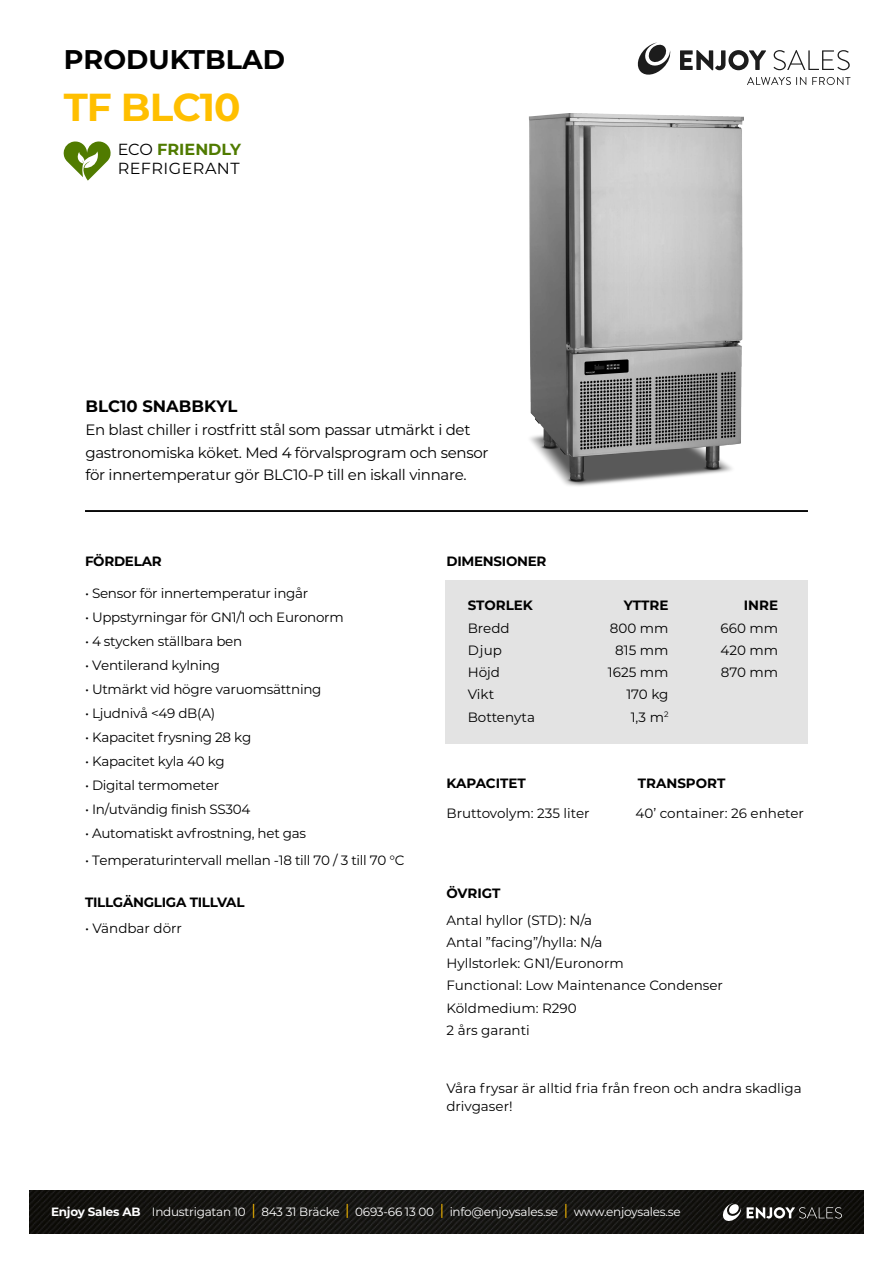
<style>
.page{position:relative;width:893px;height:1263px;background:#fff}
.page>*{position:absolute;margin:0;border:0;box-sizing:border-box;transform-origin:0 0}
.t1{font:700 39px "Montserrat";letter-spacing:-.025em;color:#ffbf00}
.t2{font:700 27px "Montserrat";color:#000}
.t3{font:700 16.5px "Montserrat";color:#000}
.t4{font:16.05px/19.2px "Montserrat";letter-spacing:.03em;color:#000}
.t5{font:15px/22.2px "Montserrat";letter-spacing:-.02em;color:#000}
.t6{font:13.5px "Montserrat";letter-spacing:-.02em;color:#000}
.t7{font:13.5px/22.2px "Montserrat";color:#000}
.t8{font:700 13.5px "Montserrat";letter-spacing:-.02em;color:#000}
.t9{font:700 13.5px "Montserrat";color:#000}
.t10{font:12px "Montserrat";letter-spacing:-.02em;color:#fff}
.s1{font-weight:700;color:#507b00}
.s2{font-weight:700}
.s3{font-size:15px;color:#ffbf00}
</style>
<div class="page">
<svg style="left:747px;top:77px;width:59px;height:8px"></svg>
<svg style="left:812px;top:77px;width:38px;height:8px"></svg>
<svg style="left:680px;top:50px;width:86px;height:20px"></svg>
<svg style="left:773px;top:50px;width:77px;height:20px"></svg>
<svg style="left:637px;top:43px;width:34px;height:32px"></svg>
<hr style="left:85px;top:510px;width:723px;height:2px;background:#000">
<div style="left:445px;top:580px;width:362px;height:164px;background:#e3e3e3"></div>
<img style="left:30px;top:1191px;width:833px;height:42px">
<svg style="left:722px;top:1203px;width:120px;height:19px;background:#484845"></svg>
<svg style="left:63px;top:141px;width:48px;height:40px"></svg>
<img style="left:528px;top:114px;width:215px;height:372px">
<h2 class="t2" style="left:64px;top:40px;width:223px">PRODUKTBLAD</h2>
<h1 class="t1" style="left:64px;top:79px;width:178px">TF BLC10</h1>
<p class="t4" style="left:118px;top:139px;width:125px">ECO <span class="s1">FRIENDLY<br></span>REFRIGERANT</p>
<p class="t3" style="left:85px;top:394px;width:154px">BLC10 SNABBKYL</p>
<p class="t5" style="left:85px;top:418px;width:405px">En blast chiller i rostfritt stål som passar utmärkt i det gastronomiska köket. Med 4 förvalsprogram och sensor för innertemperatur gör BLC10-P till en iskall vinnare.</p>
<p class="t8" style="left:85px;top:551px;width:78px">FÖRDELAR</p>
<p class="t6" style="left:85px;top:584px;width:225px">• Sensor för innertemperatur ingår</p>
<p class="t6" style="left:85px;top:608px;width:260px">• Uppstyrningar för GN1/1 och Euronorm</p>
<p class="t6" style="left:85px;top:632px;width:159px">• 4 stycken ställbara ben</p>
<p class="t6" style="left:85px;top:656px;width:137px">• Ventilerand kylning</p>
<p class="t6" style="left:85px;top:680px;width:238px">• Utmärkt vid högre varuomsättning</p>
<p class="t6" style="left:85px;top:704px;width:132px">• Ljudnivå &lt;49 dB(A)</p>
<p class="t6" style="left:85px;top:728px;width:168px">• Kapacitet frysning 28 kg</p>
<p class="t6" style="left:85px;top:752px;width:141px">• Kapacitet kyla 40 kg</p>
<p class="t6" style="left:85px;top:776px;width:136px">• Digital termometer</p>
<p class="t6" style="left:85px;top:800px;width:167px">• In/utvändig finish SS304</p>
<p class="t6" style="left:85px;top:824px;width:223px">• Automatiskt avfrostning, het gas</p>
<p class="t6" style="left:85px;top:851px;width:321px">• Temperaturintervall mellan -18 till 70 / 3 till 70 °C</p>
<p class="t8" style="left:85px;top:892px;width:161px">TILLGÄNGLIGA TILLVAL</p>
<p class="t7" style="left:85px;top:917px;width:98px">• Vändbar dörr</p>
<p class="t8" style="left:446px;top:551px;width:102px">DIMENSIONER</p>
<p class="t9" style="left:468px;top:596px;width:67px">STORLEK</p>
<p class="t8" style="left:624px;top:596px;width:46px">YTTRE</p>
<p class="t8" style="left:744px;top:596px;width:36px">INRE</p>
<p class="t6" style="left:468px;top:619px;width:43px">Bredd</p>
<p class="t6" style="left:610px;top:619px;width:60px">800 mm</p>
<p class="t6" style="left:721px;top:619px;width:59px">660 mm</p>
<p class="t6" style="left:468px;top:641px;width:36px">Djup</p>
<p class="t6" style="left:615px;top:641px;width:55px">815 mm</p>
<p class="t6" style="left:721px;top:641px;width:59px">420 mm</p>
<p class="t6" style="left:468px;top:663px;width:34px">Höjd</p>
<p class="t6" style="left:608px;top:663px;width:62px">1625 mm</p>
<p class="t6" style="left:721px;top:663px;width:59px">870 mm</p>
<p class="t6" style="left:468px;top:685px;width:28px">Vikt</p>
<p class="t6" style="left:626px;top:685px;width:44px">170 kg</p>
<p class="t7" style="left:468px;top:705px;width:69px">Bottenyta</p>
<p class="t6" style="left:631px;top:708px;width:39px">1,3 m<sup>2</sup></p>
<p class="t9" style="left:446px;top:774px;width:81px">KAPACITET</p>
<p class="t9" style="left:638px;top:774px;width:89px">TRANSPORT</p>
<p class="t7" style="left:446px;top:801px;width:145px">Bruttovolym: 235 liter</p>
<p class="t7" style="left:636px;top:801px;width:170px">40’ container: 26 enheter</p>
<p class="t8" style="left:446px;top:884px;width:56px">ÖVRIGT</p>
<p class="t7" style="left:446px;top:908px;width:158px">Antal hyllor (STD): N/a<br>Antal ”facing”/hylla: N/a</p>
<p class="t7" style="left:446px;top:952px;width:278px">Hyllstorlek: GN1/Euronorm<br>Functional: Low Maintenance Condenser<br>Köldmedium: R290<br>2 års garanti</p>
<p class="t7" style="left:446px;top:1079px;width:357px;line-height:18px">Våra frysar är alltid fria från freon och andra skadliga drivgaser!</p>
<p class="t10" style="left:51px;top:1203px;width:631px"><span class="s2">Enjoy Sales AB</span> Industrigatan 10 <span class="s3">|</span> 843 31 Bräcke <span class="s3">|</span> 0693-66 13 00 <span class="s3">|</span> info@enjoysales.se <span class="s3">|</span> www.enjoysales.se</p>
</div>
